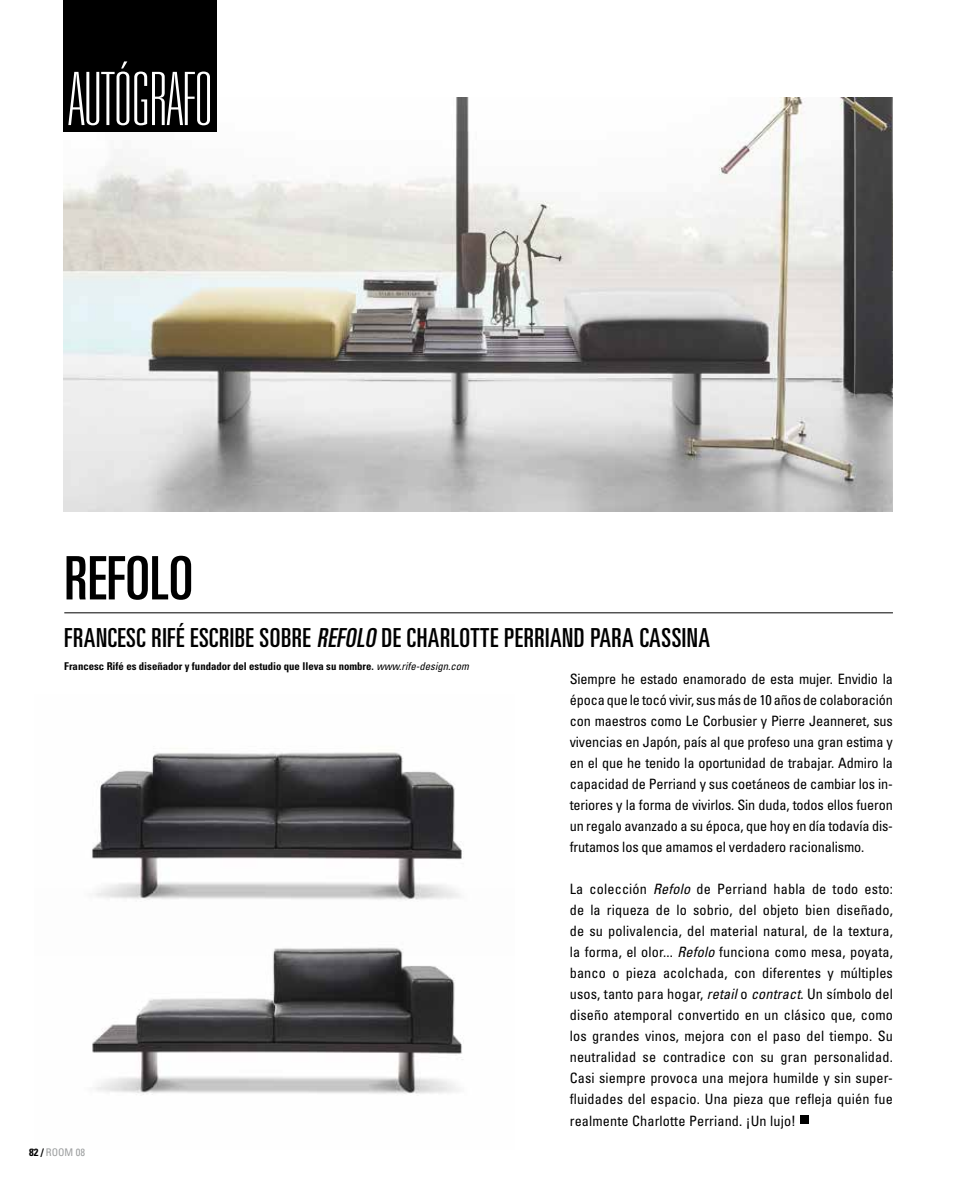
<style>
.page{position:relative;width:978px;height:1191px;background:#fff}
.page>*{position:absolute;margin:0;border:0;box-sizing:border-box;transform-origin:0 0}
.t1{font:100 ultra-condensed 73.65px "Univers LT Std";color:#fff}
.t2{font:ultra-condensed 60px "Univers LT Std";color:#000}
.t3{font:ultra-condensed 26.25px "Univers LT Std";letter-spacing:.02em;color:#000}
.t4{font:condensed 14.25px/21px "Univers LT Std";color:#000;text-align:justify}
.t5{font:700 condensed 10.8px "Univers LT Std";color:#000}
.t6{font:condensed 10.5px "Univers LT Std";color:#9c9e9f}
.s1{font-style:italic}
.s2{font-weight:400;font-style:italic}
.s3{font-weight:700;color:#000}
</style>
<div class="page">
<img style="left:64px;top:98px;width:829px;height:414px">
<div style="left:64px;top:0;width:153px;height:131px;background:#000"></div>
<hr style="left:64px;top:612px;width:829px;height:1px;background:#000">
<img style="left:92px;top:955px;width:371px;height:140px">
<img style="left:92px;top:752px;width:370px;height:203px">
<div style="left:800px;top:1115px;width:9px;height:9px;background:#000"></div>
<h1 class="t1" style="left:69px;top:61px;width:145px">AUTÓGRAFO</h1>
<h2 class="t2" style="left:64px;top:544px;width:130px">REFOLO</h2>
<h3 class="t3" style="left:64px;top:623px;width:647px">FRANCESC RIFÉ ESCRIBE SOBRE <span class="s1">REFOLO</span> DE CHARLOTTE PERRIAND PARA CASSINA</h3>
<p class="t5" style="left:64px;top:659px;width:406px">Francesc Rifé es diseñador y fundador del estudio que lleva su nombre. <span class="s2">www.rife-design.com</span></p>
<p class="t6" style="left:29px;top:1145px;width:57px"><span class="s3">82 /</span> ROOM 08</p>
<p class="t4" style="left:570px;top:668px;width:325px">Siempre he estado enamorado de esta mujer. Envidio la época que le tocó vivir, sus más de 10 años de colaboración con maestros como Le Corbusier y Pierre Jeanneret, sus vivencias en Japón, país al que profeso una gran estima y en el que he tenido la oportunidad de trabajar. Admiro la capacidad de Perriand y sus coetáneos de cambiar los in&shy;teriores y la forma de vivirlos. Sin duda, todos ellos fueron un regalo avanzado a su época, que hoy en día todavía dis&shy;frutamos los que amamos el verdadero racionalismo.</p>
<p class="t4" style="left:570px;top:878px;width:325px">La colección <span class="s1">Refolo</span> de Perriand habla de todo esto: de la riqueza de lo sobrio, del objeto bien diseñado, de su polivalencia, del material natural, de la textura, la forma, el olor... <span class="s1">Refolo</span> funciona como mesa, poyata, banco o pieza acolchada, con diferentes y múltiples usos, tanto para hogar, <span class="s1">retail</span> o <span class="s1">contract</span>. Un símbolo del diseño atemporal convertido en un clásico que, como los grandes vinos, mejora con el paso del tiempo. Su neutralidad se contradice con su gran personalidad.<br>Casi siempre provoca una mejora humilde y sin super&shy;fluidades del espacio. Una pieza que refleja quién fue realmente Charlotte Perriand. ¡Un lujo!</p>
</div>
